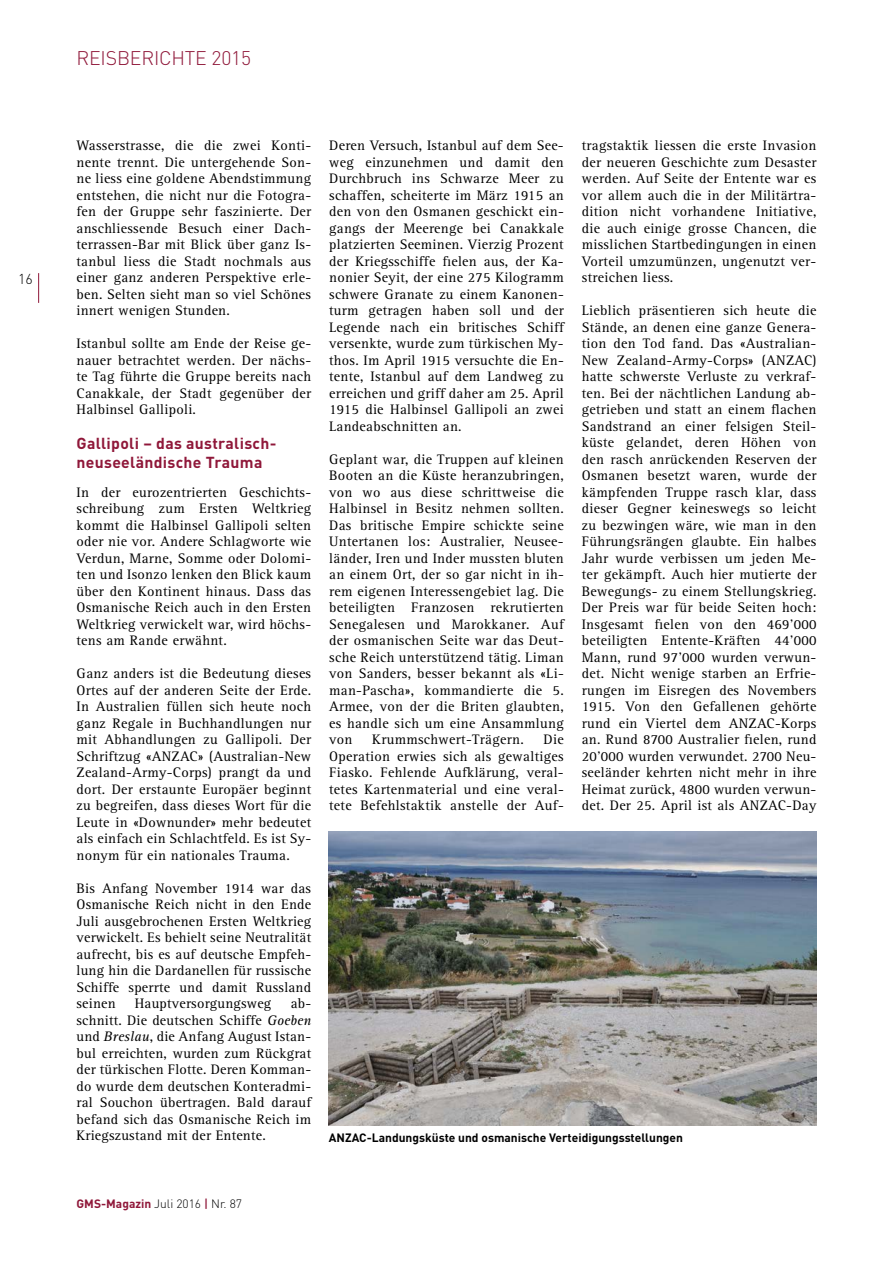
<style>
.page{position:relative;width:893px;height:1263px;background:#fff}
.page>*{position:absolute;margin:0;border:0;box-sizing:border-box;transform-origin:0 0}
.t1{font:300 19.5px "DIN";letter-spacing:-.01em;color:#8f1739}
.t2{font:700 15.75px/18.9px "DIN";letter-spacing:.02em;color:#8f1739}
.t3{font:14.25px/16.5px "Rotis Serif";letter-spacing:.02em;color:#000;text-align:justify}
.t4{font:300 14.25px "DIN";color:#000}
.t5{font:700 12px "DIN";color:#000}
.t6{font:300 12px "DIN";color:#000}
.s1{font-style:italic}
.s2{font-weight:700;color:#8f1739}
.s3{font-weight:500;color:#8f1739}
</style>
<div class="page">
<hr style="left:38px;top:273px;width:1px;height:30px;background:#8f1739">
<img style="left:329px;top:831px;width:487px;height:294px">
<p class="t4" style="left:18px;top:270px;width:16px">16</p>
<p class="t1" style="left:77px;top:46px;width:176px">REISBERICHTE 2015</p>
<p class="t3" style="left:77px;top:137px;width:236px">Wasserstrasse, die die zwei Konti&shy;nente trennt. Die untergehende Son&shy;ne liess eine goldene Abendstimmung entstehen, die nicht nur die Fotogra&shy;fen der Gruppe sehr faszinierte. Der anschliessende Besuch einer Dach&shy;terrassen-Bar mit Blick über ganz Is&shy;tanbul liess die Stadt nochmals aus einer ganz anderen Perspektive erle&shy;ben. Selten sieht man so viel Schönes innert wenigen Stunden.</p>
<p class="t3" style="left:77px;top:335px;width:236px">Istanbul sollte am Ende der Reise ge&shy;nauer betrachtet werden. Der nächs&shy;te Tag führte die Gruppe bereits nach Canakkale, der Stadt gegenüber der Halbinsel Gallipoli.</p>
<p class="t2" style="left:77px;top:434px;width:201px">Gallipoli – das australisch&shy;neuseeländische Trauma</p>
<p class="t3" style="left:77px;top:484px;width:236px">In der eurozentrierten Geschichts&shy;schreibung zum Ersten Weltkrieg kommt die Halbinsel Gallipoli selten oder nie vor. Andere Schlagworte wie Verdun, Marne, Somme oder Dolomi&shy;ten und Isonzo lenken den Blick kaum über den Kontinent hinaus. Dass das Osmanische Reich auch in den Ersten Weltkrieg verwickelt war, wird höchs&shy;tens am Rande erwähnt.</p>
<p class="t3" style="left:77px;top:665px;width:236px">Ganz anders ist die Bedeutung dieses Ortes auf der anderen Seite der Erde.<br>In Australien füllen sich heute noch ganz Regale in Buchhandlungen nur mit Abhandlungen zu Gallipoli. Der Schriftzug «ANZAC» (Australian-New Zealand-Army-Corps) prangt da und dort. Der erstaunte Europäer beginnt zu begreifen, dass dieses Wort für die Leute in «Downunder» mehr bedeutet als einfach ein Schlachtfeld. Es ist Sy&shy;nonym für ein nationales Trauma.</p>
<p class="t3" style="left:77px;top:880px;width:236px">Bis Anfang November 1914 war das Osmanische Reich nicht in den Ende Juli ausgebrochenen Ersten Weltkrieg verwickelt. Es behielt seine Neutralität aufrecht, bis es auf deutsche Empfeh&shy;lung hin die Dardanellen für russische Schiffe sperrte und damit Russland seinen</p>
<p class="t3" style="left:77px;top:996px;width:236px;text-indent:214px">ab&shy;schnitt. Die deutschen Schiffe <span class="s1">Goeben </span>und <span class="s1">Breslau</span>, die Anfang August Istan&shy;bul erreichten, wurden zum Rückgrat der türkischen Flotte. Deren Komman&shy;do wurde dem deutschen Konteradmi&shy;ral Souchon übertragen. Bald darauf befand sich das Osmanische Reich im Kriegszustand mit der Entente.</p>
<p class="t3" style="left:135px;top:996px;width:138px">Hauptversorgungsweg</p>
<p class="t3" style="left:329px;top:138px;width:236px">Deren Versuch, Istanbul auf dem See&shy;weg einzunehmen und damit den Durchbruch ins Schwarze Meer zu schaffen, scheiterte im März 1915 an den von den Osmanen geschickt ein&shy;gangs der Meerenge bei Canakkale platzierten Seeminen. Vierzig Prozent der Kriegsschiffe fielen aus, der Ka&shy;nonier Seyit, der eine 275 Kilogramm schwere Granate zu einem Kanonen&shy;turm getragen haben soll und der Legende nach ein britisches Schiff versenkte, wurde zum türkischen My&shy;thos. Im April 1915 versuchte die En&shy;tente, Istanbul auf dem Landweg zu erreichen und griff daher am 25. April 1915 die Halbinsel Gallipoli an zwei Landeabschnitten an.</p>
<p class="t3" style="left:329px;top:451px;width:236px">Geplant war, die Truppen auf kleinen Booten an die Küste heranzubringen, von wo aus diese schrittweise die Halbinsel in Besitz nehmen sollten.<br>Das britische Empire schickte seine Untertanen los: Australier, Neusee&shy;länder, Iren und Inder mussten bluten an einem Ort, der so gar nicht in ih&shy;rem eigenen Interessengebiet lag. Die beteiligten Franzosen rekrutierten Senegalesen und Marokkaner. Auf der osmanischen Seite war das Deut&shy;sche Reich unterstützend tätig. Liman von Sanders, besser bekannt als «Li&shy;man-Pascha», kommandierte die 5.<br>Armee, von der die Briten glaubten, es handle sich um eine Ansammlung von</p>
<p class="t3" style="left:372px;top:732px;width:153px">Krummschwert-Trägern.</p>
<p class="t3" style="left:329px;top:732px;width:236px;text-indent:214px">Die Operation erwies sich als gewaltiges Fiasko. Fehlende Aufklärung, veral&shy;tetes Kartenmaterial und eine veral&shy;tete Befehlstaktik anstelle der Auf-</p>
<p class="t3" style="left:582px;top:138px;width:236px">tragstaktik liessen die erste Invasion der neueren Geschichte zum Desaster werden. Auf Seite der Entente war es vor allem auch die in der Militärtra&shy;dition nicht vorhandene Initiative, die auch einige grosse Chancen, die misslichen Startbedingungen in einen Vorteil umzumünzen, ungenutzt ver&shy;streichen liess.</p>
<p class="t3" style="left:582px;top:303px;width:236px">Lieblich präsentieren sich heute die Stände, an denen eine ganze Genera&shy;tion den Tod fand. Das «Australian-New Zealand-Army-Corps» (ANZAC) hatte schwerste Verluste zu verkraf&shy;ten. Bei der nächtlichen Landung ab&shy;getrieben und statt an einem flachen Sandstrand an einer felsigen Steil&shy;küste gelandet, deren Höhen von den rasch anrückenden Reserven der Osmanen besetzt waren, wurde der kämpfenden Truppe rasch klar, dass dieser Gegner keineswegs so leicht zu bezwingen wäre, wie man in den Führungsrängen glaubte. Ein halbes Jahr wurde verbissen um jeden Me&shy;ter gekämpft. Auch hier mutierte der Bewegungs- zu einem Stellungskrieg.<br>Der Preis war für beide Seiten hoch:<br>Insgesamt fielen von den 469’000 beteiligten Entente-Kräften 44’000<br>Mann, rund 97’000 wurden verwun&shy;det. Nicht wenige starben an Erfrie&shy;rungen im Eisregen des Novembers 1915. Von den Gefallenen gehörte rund ein Viertel dem ANZAC-Korps an. Rund 8700 Australier fielen, rund 20’000 wurden verwundet. 2700 Neu&shy;seeländer kehrten nicht mehr in ihre Heimat zurück, 4800 wurden verwun&shy;det. Der 25. April ist als ANZAC-Day</p>
<p class="t5" style="left:329px;top:1130px;width:356px">ANZAC-Landungsküste und osmanische Verteidigungsstellungen</p>
<p class="t6" style="left:77px;top:1196px;width:167px"><span class="s2">GMS-Magazin</span> Juli 2016 <span class="s3">|</span> Nr. 87</p>
</div>
